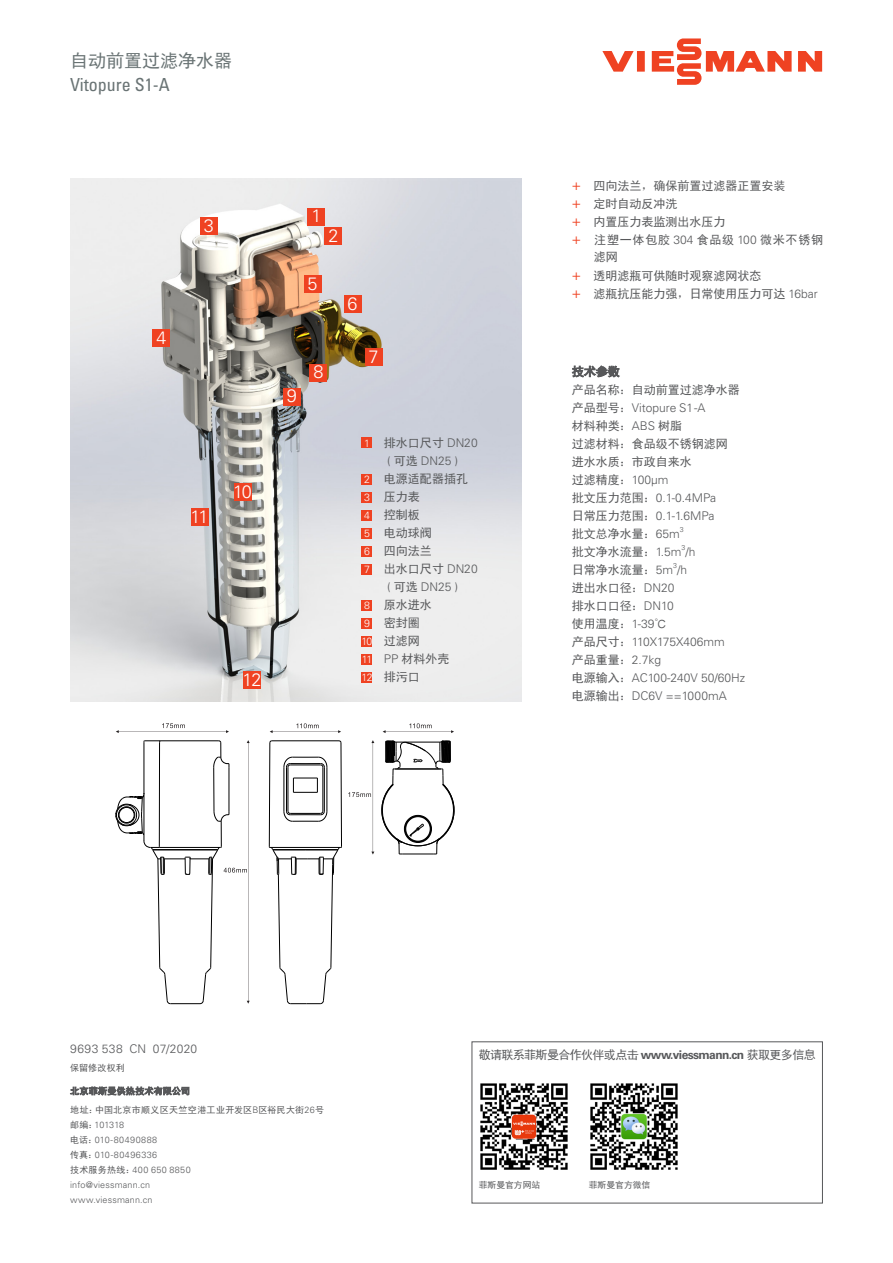
<style>
.page{position:relative;width:893px;height:1263px;background:#fff}
.page>*{position:absolute;margin:0;border:0;box-sizing:border-box;transform-origin:0 0}
.t1{font:300 18px "Univers LTCYR 45";color:#fff}
.手册内容页面左上角标题{font:condensed 18px "Univers LTCYR 57";color:#697374}
.手册内容页面左上角标题-2{font:18px "Sim Hei";color:#697374}
.t2{font:12px "Sim Hei";color:#57585a}
.Bildunterschrift{font:300 12px "Univers LTCYR 45";color:#57585a}
.t3{font:12px "Sim Hei";letter-spacing:-.05em;color:#57585a}
.t4{font:12px/16.5px "Sim Hei";letter-spacing:.065em;color:#57585a}
.Bildunterschrift-2{font:300 12px "Univers LTCYR 45";letter-spacing:.03em;color:#57585a}
.t5{font:300 10.5px "Univers LTCYR 45";color:#fff}
.Bildunterschrift-3{font:300 9px "Univers LTCYR 45";letter-spacing:.025em;color:#57585a}
.Bildunterschrift-4{font:9px "Sim Hei";letter-spacing:.025em;color:#57585a}
.Bildunterschrift-5{font:300 9px "Univers LTCYR 45";letter-spacing:.05em;color:#57585a}
.Bildunterschrift-6{font:300 9px "Univers LTCYR 45";letter-spacing:.055em;color:#57585a}
.t6{font:8.85px "Sim Hei";color:#57585a}
.t7{font:300 7.05px "Univers LTCYR 45";color:#57585a}
.s1{font-family:"Univers LTCYR 45";font-weight:300}
.s2{font-family:"Sim Hei";font-weight:400}
.s3{font-family:"Univers LTCYR 45";font-weight:300;font-size:15px;color:#ef4222}
.s4{font-family:"Sim Sun"}
.s5{font-family:"Sim Sun";font-weight:400}
.s6{font-family:"Univers LTCYR 65";font-weight:700}
</style>
<div class="page">
<div style="left:472px;top:1041px;width:351px;height:162px;border:1px solid #57585a"></div>
<img style="left:480px;top:1083px;width:88px;height:87px">
<img style="left:590px;top:1083px;width:88px;height:87px">
<svg style="left:602px;top:51px;width:32px;height:21px"></svg>
<div style="left:637px;top:51px;width:8px;height:21px;background:#ef4222"></div>
<svg style="left:652px;top:38px;width:140px;height:47px"></svg>
<svg style="left:798px;top:51px;width:24px;height:21px"></svg>
<svg style="left:70px;top:1086px;width:119px;height:9px"></svg>
<img style="left:70px;top:179px;width:452px;height:522px">
<div style="left:153px;top:329px;width:17px;height:17px;background:#ef4222"></div>
<div style="left:304px;top:276px;width:17px;height:17px;background:#ef4222"></div>
<div style="left:310px;top:364px;width:17px;height:17px;background:#ef4222"></div>
<div style="left:283px;top:388px;width:17px;height:17px;background:#ef4222"></div>
<div style="left:234px;top:483px;width:17px;height:17px;background:#ef4222"></div>
<div style="left:191px;top:509px;width:17px;height:17px;background:#ef4222"></div>
<div style="left:244px;top:672px;width:17px;height:17px;background:#ef4222"></div>
<div style="left:344px;top:295px;width:17px;height:17px;background:#ef4222"></div>
<div style="left:365px;top:349px;width:17px;height:17px;background:#ef4222"></div>
<div style="left:325px;top:227px;width:17px;height:17px;background:#ef4222"></div>
<div style="left:200px;top:218px;width:17px;height:17px;background:#ef4222"></div>
<div style="left:308px;top:208px;width:17px;height:17px;background:#ef4222"></div>
<div style="left:362px;top:438px;width:10px;height:10px;background:#ef4222"></div>
<div style="left:362px;top:474px;width:10px;height:11px;background:#ef4222"></div>
<div style="left:362px;top:492px;width:10px;height:11px;background:#ef4222"></div>
<div style="left:362px;top:510px;width:10px;height:11px;background:#ef4222"></div>
<div style="left:362px;top:528px;width:10px;height:11px;background:#ef4222"></div>
<div style="left:362px;top:546px;width:10px;height:11px;background:#ef4222"></div>
<div style="left:362px;top:564px;width:10px;height:11px;background:#ef4222"></div>
<div style="left:362px;top:600px;width:10px;height:11px;background:#ef4222"></div>
<div style="left:362px;top:618px;width:10px;height:11px;background:#ef4222"></div>
<div style="left:362px;top:636px;width:10px;height:11px;background:#ef4222"></div>
<div style="left:362px;top:654px;width:10px;height:11px;background:#ef4222"></div>
<div style="left:362px;top:672px;width:10px;height:11px;background:#ef4222"></div>
<svg style="left:381px;top:740px;width:74px;height:115px"></svg>
<svg style="left:116px;top:723px;width:113px;height:10px"></svg>
<svg style="left:269px;top:723px;width:73px;height:281px"></svg>
<svg style="left:383px;top:723px;width:71px;height:10px"></svg>
<svg style="left:348px;top:740px;width:26px;height:114px"></svg>
<svg style="left:115px;top:740px;width:135px;height:264px"></svg>
<svg style="left:572px;top:365px;width:48px;height:12px"></svg>
<p class="手册内容页面左上角标题-2" style="left:70px;top:51px;width:164px">自动前置过滤净水器</p>
<p class="手册内容页面左上角标题" style="left:70px;top:73px;width:101px">Vitopure S1-A</p>
<p class="t1" style="left:204px;top:214px;width:12px">3</p>
<p class="t1" style="left:156px;top:326px;width:12px">4</p>
<p class="t1" style="left:190px;top:505px;width:19px">11</p>
<p class="t1" style="left:233px;top:480px;width:20px">10</p>
<p class="t1" style="left:242px;top:668px;width:21px">12</p>
<p class="t1" style="left:311px;top:204px;width:12px">1</p>
<p class="t1" style="left:328px;top:223px;width:12px">2</p>
<p class="t1" style="left:307px;top:272px;width:12px">5</p>
<p class="t1" style="left:348px;top:291px;width:12px">6</p>
<p class="t1" style="left:287px;top:384px;width:12px">9</p>
<p class="t1" style="left:313px;top:360px;width:12px">8</p>
<p class="t1" style="left:369px;top:345px;width:12px">7</p>
<p class="t5" style="left:364px;top:436px;width:7px">1</p>
<p class="t5" style="left:364px;top:473px;width:7px">2</p>
<p class="t5" style="left:364px;top:491px;width:7px">3</p>
<p class="t5" style="left:364px;top:509px;width:7px">4</p>
<p class="t5" style="left:364px;top:527px;width:7px">5</p>
<p class="t5" style="left:364px;top:545px;width:7px">6</p>
<p class="t5" style="left:364px;top:563px;width:7px">7</p>
<p class="t5" style="left:364px;top:599px;width:7px">8</p>
<p class="t5" style="left:364px;top:617px;width:7px">9</p>
<p class="t5" style="left:362px;top:635px;width:12px">10</p>
<p class="t5" style="left:362px;top:653px;width:12px">11</p>
<p class="t5" style="left:361px;top:671px;width:13px">12</p>
<p class="t2" style="left:384px;top:437px;width:95px">排水口尺寸 <span class="s1">DN20</span></p>
<p class="Bildunterschrift" style="left:387px;top:453px;width:72px">( <span class="s2">可选</span> DN25 )</p>
<p class="t2" style="left:384px;top:473px;width:86px">电源适配器插孔</p>
<p class="t2" style="left:384px;top:491px;width:38px">压力表</p>
<p class="t2" style="left:384px;top:509px;width:38px">控制板</p>
<p class="t2" style="left:384px;top:527px;width:50px">电动球阀</p>
<p class="t2" style="left:384px;top:545px;width:50px">四向法兰</p>
<p class="t2" style="left:384px;top:563px;width:95px">出水口尺寸 <span class="s1">DN20</span></p>
<p class="Bildunterschrift" style="left:387px;top:579px;width:72px">( <span class="s2">可选</span> DN25 )</p>
<p class="t2" style="left:384px;top:599px;width:50px">原水进水</p>
<p class="t2" style="left:384px;top:617px;width:38px">密封圈</p>
<p class="t2" style="left:384px;top:635px;width:38px">过滤网</p>
<p class="t2" style="left:384px;top:653px;width:67px"><span class="s1">PP</span> 材料外壳</p>
<p class="t2" style="left:384px;top:671px;width:38px">排污口</p>
<p class="t2" style="left:571px;top:180px;width:215px"><span class="s3">+</span> 四向法兰<span class="s4">，</span>确保前置过滤器正置安装</p>
<p class="t2" style="left:571px;top:198px;width:107px"><span class="s3">+</span> 定时自动反冲洗</p>
<p class="t2" style="left:571px;top:216px;width:155px"><span class="s3">+</span> 内置压力表监测出水压力</p>
<p class="t4" style="left:594px;top:232px;width:231px;text-indent:-22px"><span class="s3">+</span> 注塑一体包胶 <span class="s1">304</span> 食品级 <span class="s1">100</span> 微米不锈钢滤网</p>
<p class="t2" style="left:571px;top:270px;width:191px"><span class="s3">+</span> 透明滤瓶可供随时观察滤网状态</p>
<p class="t2" style="left:571px;top:288px;width:248px"><span class="s3">+</span> 滤瓶抗压能力强<span class="s4">，</span>日常使用压力可达 <span class="s1">16bar</span></p>
<p class="t2" style="left:572px;top:383px;width:169px">产品名称<span class="s4">：</span>自动前置过滤净水器</p>
<p class="Bildunterschrift" style="left:572px;top:400px;width:135px"><span class="s2">产品型号</span><span class="s5">：</span>Vitopure S1 -A</p>
<p class="t2" style="left:572px;top:419px;width:112px">材料种类<span class="s4">：</span><span class="s1">ABS</span> 树脂</p>
<p class="t2" style="left:572px;top:437px;width:157px">过滤材料<span class="s4">：</span>食品级不锈钢滤网</p>
<p class="t2" style="left:572px;top:455px;width:121px">进水水质<span class="s4">：</span>市政自来水</p>
<p class="Bildunterschrift" style="left:572px;top:472px;width:98px"><span class="s2">过滤精度</span><span class="s5">：</span>100µm</p>
<p class="Bildunterschrift" style="left:572px;top:490px;width:146px"><span class="s2">批文压力范围</span><span class="s5">：</span>0.1-0.4MPa</p>
<p class="Bildunterschrift" style="left:572px;top:508px;width:144px"><span class="s2">日常压力范围</span><span class="s5">：</span>0.1-1.6MPa</p>
<p class="t2" style="left:572px;top:527px;width:110px">批文总净水量<span class="s4">：</span><span class="s1">65m</span></p>
<p class="t7" style="left:680px;top:525px;width:5px">3</p>
<p class="t2" style="left:572px;top:545px;width:125px">批文净水流量<span class="s4">：</span><span class="s1">1.5m /h</span></p>
<p class="t7" style="left:682px;top:543px;width:5px">3</p>
<p class="t2" style="left:572px;top:563px;width:117px">日常净水流量<span class="s4">：</span><span class="s1">5m /h</span></p>
<p class="t7" style="left:673px;top:561px;width:5px">3</p>
<p class="t2" style="left:572px;top:581px;width:104px">进出水口径<span class="s4">：</span><span class="s1">DN20</span></p>
<p class="t2" style="left:572px;top:599px;width:103px">排水口口径<span class="s4">：</span><span class="s1">DN10</span></p>
<p class="t2" style="left:572px;top:617px;width:96px">使用温度<span class="s4">：</span><span class="s1">1-39</span>℃</p>
<p class="Bildunterschrift" style="left:572px;top:634px;width:154px"><span class="s2">产品尺寸</span><span class="s5">：</span>110X175X406mm</p>
<p class="Bildunterschrift" style="left:572px;top:652px;width:91px"><span class="s2">产品重量</span><span class="s5">：</span>2.7kg</p>
<p class="Bildunterschrift" style="left:572px;top:670px;width:175px"><span class="s2">电源输入</span><span class="s5">：</span>AC100-240V 50/60Hz</p>
<p class="Bildunterschrift" style="left:572px;top:688px;width:156px"><span class="s2">电源输出</span><span class="s5">：</span>DC6V ==1000mA</p>
<p class="Bildunterschrift-2" style="left:70px;top:1040px;width:129px">9693 538 CN 07/2020</p>
<p class="Bildunterschrift-4" style="left:70px;top:1063px;width:56px">保留修改权利</p>
<p class="Bildunterschrift-4" style="left:70px;top:1106px;width:255px">地址<span class="s4">：</span>中国北京市顺义区天竺空港工业开发区<span class="s1">B</span>区裕民大街<span class="s1">26</span>号</p>
<p class="Bildunterschrift-3" style="left:70px;top:1119px;width:56px"><span class="s2">邮编</span><span class="s5">：</span>101318</p>
<p class="Bildunterschrift-6" style="left:70px;top:1134px;width:89px"><span class="s2">电话</span><span class="s5">：</span>010-80490888</p>
<p class="Bildunterschrift-5" style="left:70px;top:1149px;width:89px"><span class="s2">传真</span><span class="s5">：</span>010-80496336</p>
<p class="Bildunterschrift-5" style="left:70px;top:1164px;width:122px"><span class="s2">技术服务热线</span><span class="s5">：</span>400 650 8850</p>
<p class="Bildunterschrift-3" style="left:70px;top:1179px;width:82px">info@viessmann.cn</p>
<p class="Bildunterschrift-3" style="left:70px;top:1194px;width:84px">www.viessmann.cn</p>
<p class="t3" style="left:479px;top:1048px;width:338px">敬请联系菲斯曼合作伙伴或点击 <span class="s6">www.viessmann.cn</span> 获取更多信息</p>
<p class="t6" style="left:479px;top:1180px;width:63px">菲斯曼官方网站</p>
<p class="t6" style="left:589px;top:1180px;width:63px">菲斯曼官方微信</p>
</div>
